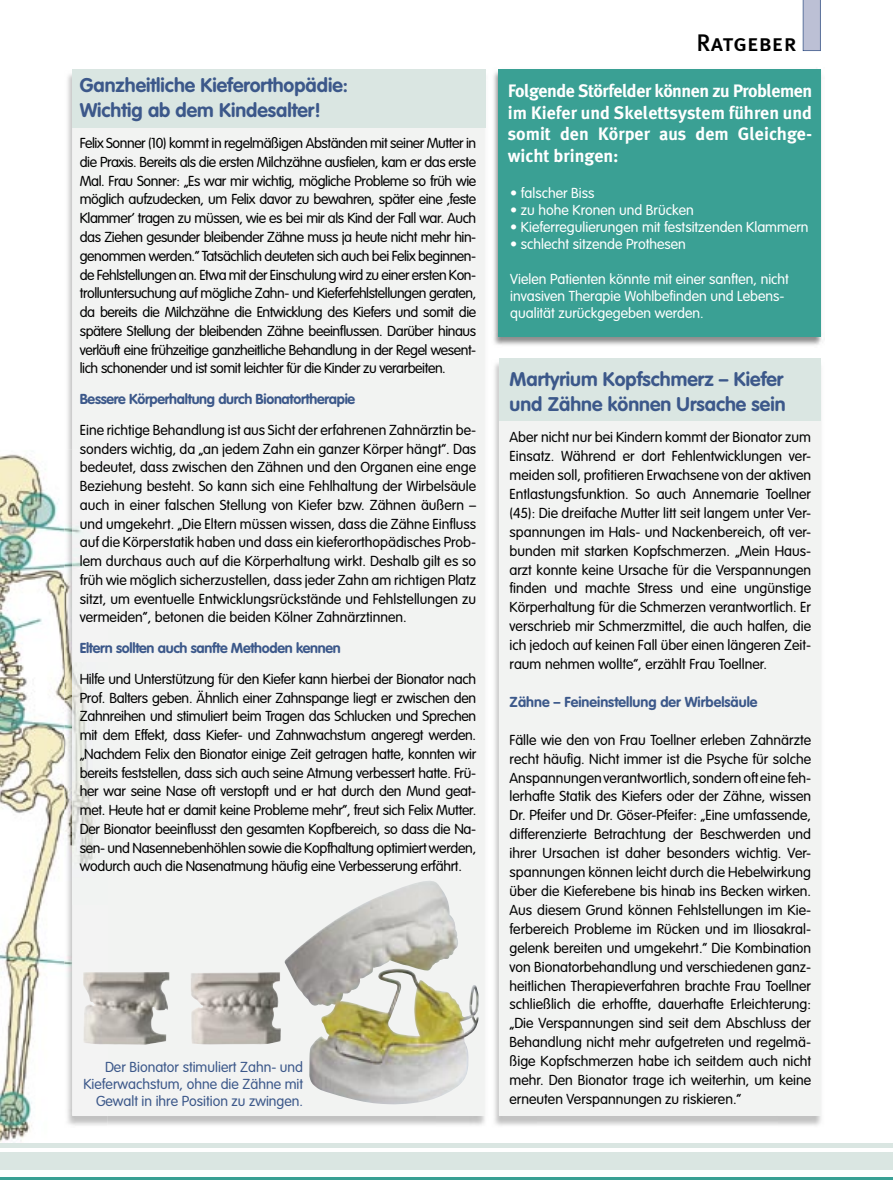
<style>
.page{position:relative;width:893px;height:1191px;background:#fff}
.page>*{position:absolute;margin:0;border:0;box-sizing:border-box;transform-origin:0 0}
.t1{font:24px "Meta Plus Medium Caps";color:#000}
.t2{font:700 19.5px/25.5px "VAG Rounded";color:#3c588a}
.t3{font:700 18px/21.6px "Meta Plus";color:#fff;text-align:justify}
.t4{font:300 14.25px/18.8px "VAG Rounded";color:#000;text-align:justify}
.t5{font:300 14.25px/17.1px "VAG Rounded";color:#fff}
.t6{font:300 14.25px/17.1px "VAG Rounded";color:#3c588a;text-align:right}
.t7{font:700 14.25px "VAG Rounded";letter-spacing:-.02em;color:#3c588a}
.t8{font:700 14.25px "VAG Rounded";color:#3c588a}
</style>
<div class="page">
<svg style="left:803px;top:0;width:18px;height:51px"></svg>
<img style="left:493px;top:69px;width:329px;height:276px">
<div style="left:499px;top:69px;width:322px;height:268px;background:#3aa094"></div>
<img style="left:0;top:454px;width:107px;height:694px">
<img style="left:494px;top:363px;width:44px;height:763px">
<img style="left:778px;top:1115px;width:43px;height:11px">
<div style="left:499px;top:421px;width:322px;height:694px;background:#f2f3f2"></div>
<hr style="left:0;top:1143px;width:893px;height:4px;background:#dae6e2">
<div style="left:0;top:1151px;width:893px;height:18px;background:#dae6e2"></div>
<hr style="left:0;top:1177px;width:893px;height:3px;background:#3aa094">
<img style="left:67px;top:74px;width:5px;height:376px">
<img style="left:436px;top:1115px;width:49px;height:10px">
<img style="left:64px;top:450px;width:43px;height:678px">
<div style="left:72px;top:128px;width:413px;height:987px;background:#f2f3f2"></div>
<div style="left:72px;top:450px;width:35px;height:665px;background:#f3f3f3"></div>
<hr style="left:107px;top:662px;width:1px;height:242px;background:#f1f3f1">
<img style="left:72px;top:662px;width:35px;height:242px">
<div style="left:72px;top:69px;width:414px;height:59px;background:#dae6e2"></div>
<div style="left:499px;top:359px;width:322px;height:62px;background:#dae6e2"></div>
<img style="left:284px;top:875px;width:195px;height:229px">
<img style="left:83px;top:972px;width:198px;height:72px">
<h2 class="t2" style="left:80px;top:73px;width:270px">Ganzheitliche Kieferorthopädie:<br>Wichtig ab dem Kindesalter!</h2>
<p class="t4" style="left:80px;top:134px;width:398px">Felix Sonner (10) kommt in regelmäßigen Abständen mit seiner Mutter in die Praxis. Bereits als die ersten Milchzähne ausfielen, kam er das erste Mal. Frau Sonner: „Es war mir wichtig, mögliche Probleme so früh wie möglich aufzudecken, um Felix davor zu bewahren, später eine ‚feste Klammer’ tragen zu müssen, wie es bei mir als Kind der Fall war. Auch das Ziehen gesunder bleibender Zähne muss ja heute nicht mehr hin&shy;genommen werden.“ Tatsächlich deuteten sich auch bei Felix beginnen&shy;de Fehlstellungen an. Etwa mit der Einschulung wird zu einer ersten Kon&shy;trolluntersuchung auf mögliche Zahn- und Kieferfehlstellungen geraten, da bereits die Milchzähne die Entwicklung des Kiefers und somit die spätere Stellung der bleibenden Zähne beeinflussen. Darüber hinaus verläuft eine frühzeitige ganzheitliche Behandlung in der Regel wesent&shy;lich schonender und ist somit leichter für die Kinder zu verarbeiten.</p>
<p class="t7" style="left:80px;top:391px;width:277px">Bessere Körperhaltung durch Bionatortherapie</p>
<p class="t4" style="left:80px;top:421px;width:398px">Eine richtige Behandlung ist aus Sicht der erfahrenen Zahnärztin be&shy;sonders wichtig, da „an jedem Zahn ein ganzer Körper hängt“. Das bedeutet, dass zwischen den Zähnen und den Organen eine enge Beziehung besteht. So kann sich eine Fehlhaltung der Wirbelsäule auch in einer falschen Stellung von Kiefer bzw. Zähnen äußern – und umgekehrt. „Die Eltern müssen wissen, dass die Zähne Einfluss auf die Körperstatik haben und dass ein kieferorthopädisches Prob&shy;lem durchaus auch auf die Körperhaltung wirkt. Deshalb gilt es so früh wie möglich sicherzustellen, dass jeder Zahn am richtigen Platz sitzt, um eventuelle Entwicklungsrückstände und Fehlstellungen zu vermeiden“, betonen die beiden Kölner Zahnärztinnen.</p>
<p class="t7" style="left:80px;top:640px;width:263px">Eltern sollten auch sanfte Methoden kennen</p>
<p class="t4" style="left:80px;top:670px;width:398px">Hilfe und Unterstützung für den Kiefer kann hierbei der Bionator nach Prof. Balters geben. Ähnlich einer Zahnspange liegt er zwischen den Zahnreihen und stimuliert beim Tragen das Schlucken und Sprechen mit dem Effekt, dass Kiefer- und Zahnwachstum angeregt werden. „Nachdem Felix den Bionator einige Zeit getragen hatte, konnten wir bereits feststellen, dass sich auch seine Atmung verbessert hatte. Frü&shy;her war seine Nase oft verstopft und er hat durch den Mund geat&shy;met. Heute hat er damit keine Probleme mehr“, freut sich Felix Mutter.<br>Der Bionator beeinflusst den gesamten Kopfbereich, so dass die Na&shy;sen- und Nasennebenhöhlen sowie die Kopfhaltung optimiert werden, wodurch auch die Nasenatmung häufig eine Verbesserung erfährt.</p>
<p class="t6" style="left:83px;top:1059px;width:221px">Der Bionator stimuliert Zahn- und<br>Kieferwachstum, ohne die Zäh ne mit<br>Gewalt in ihre Position zu zwingen.</p>
<h1 class="t1" style="left:697px;top:29px;width:101px">Ratgeber</h1>
<p class="t3" style="left:508px;top:80px;width:306px">Folgende Störfelder können zu Prob lemen im Kiefer und Skelettsystem führen und somit den Körper aus dem Gleichge&shy;wicht bringen:</p>
<p class="t5" style="left:510px;top:185px;width:86px">• falscher Biss</p>
<p class="t5" style="left:510px;top:202px;width:185px">• zu hohe Kronen und Brücken</p>
<p class="t5" style="left:510px;top:219px;width:300px">• Kieferregulierungen mit festsitzenden Klammern</p>
<p class="t5" style="left:510px;top:236px;width:177px">• schlecht sitzende Prothesen</p>
<p class="t5" style="left:510px;top:270px;width:280px">Vielen Patienten könnte mit einer sanften, nicht invasiven Therapie Wohlbefinden und Lebens&shy;qualität zurückgegeben werden.</p>
<h2 class="t2" style="left:510px;top:367px;width:277px">Martyrium Kopfschmerz – Kiefer und Zähne können Ursache sein</h2>
<p class="t4" style="left:510px;top:428px;width:303px">Aber nicht nur bei Kindern kommt der Bionator zum Einsatz. Während er dort Fehlentwicklungen ver&shy;meiden soll, profitieren Erwachsene von der aktiven Entlastungsfunktion. So auch Annemarie Toellner (45): Die dreifache Mutter litt seit langem unter Ver&shy;spannungen im Hals- und Nackenbereich, oft ver&shy;bunden mit starken Kopfschmerzen. „Mein Haus&shy;arzt konnte keine Ursache für die Verspannungen finden und machte Stress und eine ungünstige Körperhaltung für die Schmerzen verantwortlich. Er verschrieb mir Schmerzmittel, die auch halfen, die ich jedoch auf keinen Fall über einen längeren Zeit&shy;raum nehmen wollte“, erzählt Frau Toellner.</p>
<p class="t8" style="left:510px;top:693px;width:249px">Zähne – Feineinstellung der Wirbelsäule</p>
<p class="t4" style="left:510px;top:731px;width:303px">Fälle wie den von Frau Toellner erleben Zahnärzte recht häufig. Nicht immer ist die Psyche für solche Anspannungen verantwortlich, sondern oft eine feh&shy;lerhafte Statik des Kiefers oder der Zähne, wissen Dr. Pfeifer und Dr. Göser-Pfeifer: „Eine umfassende, differenzierte Betrachtung der Beschwerden und ihrer Ursachen ist daher besonders wichtig. Ver&shy;spannungen können leicht durch die Hebelwirkung über die Kieferebene bis hinab ins Becken wirken.<br>Aus diesem Grund können Fehlstellungen im Kie&shy;ferbereich Probleme im Rücken und im Iliosakral&shy;gelenk bereiten und umgekehrt.“ Die Kombination von Bionatorbehandlung und verschiedenen ganz&shy;heitlichen Therapieverfahren brachte Frau Toellner schließlich die erhoffte, dauerhafte Erleichterung: „Die Verspannungen sind seit dem Abschluss der Behandlung nicht mehr aufgetreten und regelmä&shy;ßige Kopfschmerzen habe ich seitdem auch nicht mehr. Den Bionator trage ich weiterhin, um keine erneuten Verspannungen zu riskieren.“</p>
</div>
